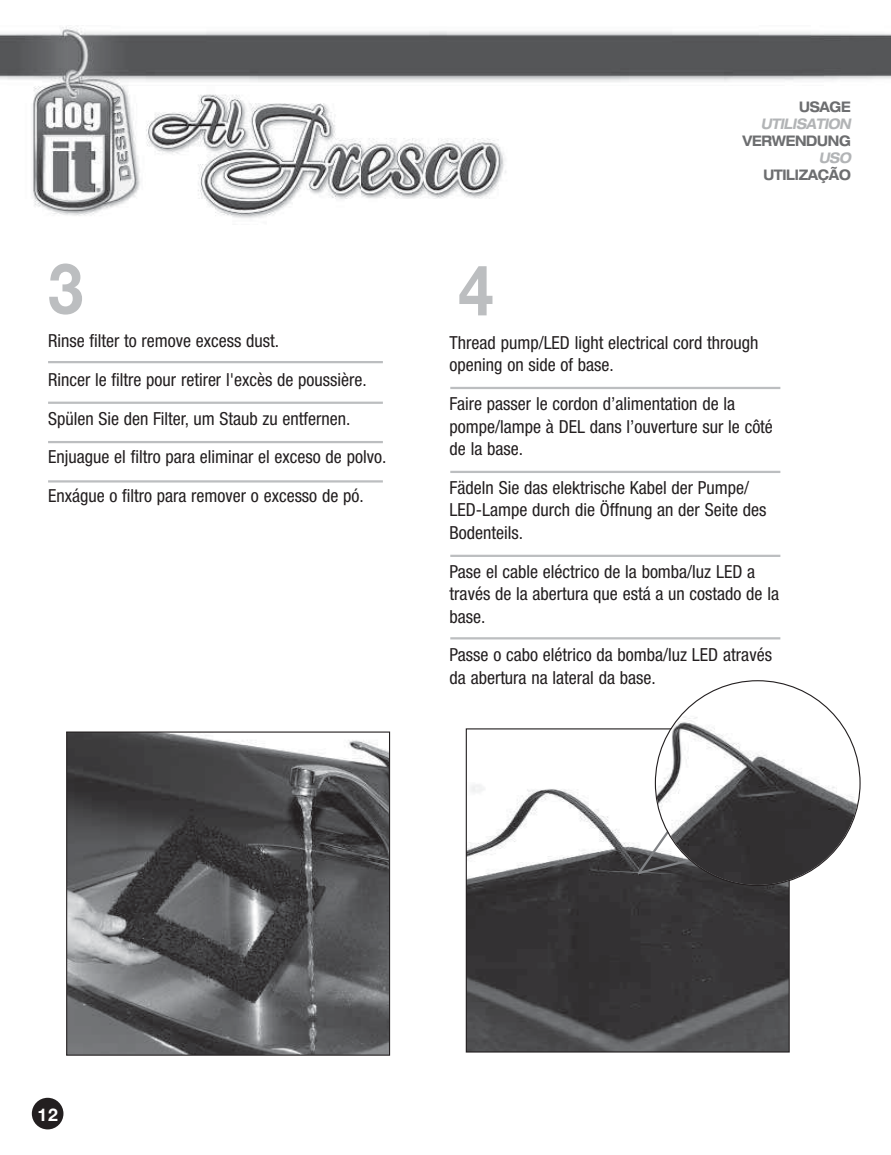
<style>
.page{position:relative;width:891px;height:1155px;background:#fff}
.page>*{position:absolute;margin:0;border:0;box-sizing:border-box;transform-origin:0 0}
.t1{font:700 70.2px "Helvetica Neue";color:#bcbec0;scale:.9 1}
.t2{font:condensed 18px/22.5px "Helvetica Neue";color:#231f20}
.t3{font:700 17.55px "Helvetica Neue";color:#fff}
.t4{font:700 expanded 14.62px "Helvetica Neue";letter-spacing:-.025em;color:#6d6e70;scale:.85 1}
.t5{font:italic 700 expanded 14.62px "Helvetica Neue";letter-spacing:-.025em;color:#b2b4b6;scale:.85 1}
</style>
<div class="page">
<div style="left:32px;top:1097px;width:31px;height:32px;background:#231f20;border-radius:50%"></div>
<img style="left:0;top:26px;width:824px;height:192px">
<img style="left:824px;top:33px;width:67px;height:47px">
<hr style="left:48px;top:361px;width:335px;height:2px;background:#bcbec0">
<hr style="left:450px;top:387px;width:330px;height:2px;background:#bcbec0">
<hr style="left:450px;top:470px;width:330px;height:3px;background:#bcbec0">
<hr style="left:450px;top:554px;width:330px;height:3px;background:#bcbec0">
<hr style="left:450px;top:637px;width:330px;height:2px;background:#bcbec0">
<hr style="left:48px;top:401px;width:335px;height:3px;background:#bcbec0">
<hr style="left:48px;top:441px;width:335px;height:2px;background:#bcbec0">
<hr style="left:48px;top:480px;width:335px;height:2px;background:#bcbec0">
<img style="left:468px;top:763px;width:320px;height:287px">
<img style="left:68px;top:733px;width:320px;height:320px">
<div style="left:66px;top:731px;width:324px;height:324px;border:1px solid #231f20"></div>
<svg style="left:635px;top:810px;width:80px;height:65px"></svg>
<img style="left:656px;top:681px;width:204px;height:203px;border-radius:50%">
<h1 class="t1" style="left:48px;top:263px;width:41px">3</h1>
<p class="t2" style="left:48px;top:323px;width:340px;line-height:38.7px">Rinse filter to remove excess dust.<br>Rincer le filtre pour retirer l'excès de poussière.<br>Spülen Sie den Filter, um Staub zu entfernen.<br>Enjuague el filtro para eliminar el exceso de polvo.<br>Enxágue o filtro para remover o excesso de pó.</p>
<p class="t4" style="left:799px;top:101px;width:62px">USAGE</p>
<p class="t5" style="left:761px;top:118px;width:107px">UTILISATION</p>
<p class="t4" style="left:743px;top:135px;width:129px">VERWENDUNG</p>
<p class="t5" style="left:819px;top:152px;width:39px">USO</p>
<p class="t4" style="left:763px;top:169px;width:104px">UTILIZAÇÃO</p>
<h1 class="t1" style="left:458px;top:265px;width:41px">4</h1>
<p class="t2" style="left:450px;top:333px;width:310px">Thread pump/LED light electrical cord through opening on side of base.</p>
<p class="t2" style="left:450px;top:394px;width:325px">Faire passer le cordon d’alimentation de la pompe/lampe à DEL dans l’ouverture sur le côté de la base.</p>
<p class="t2" style="left:450px;top:477px;width:318px">Fädeln Sie das elektrische Kabel der Pumpe/<br>LED-Lampe durch die Öffnung an der Seite des<br>Bodenteils.</p>
<p class="t2" style="left:450px;top:561px;width:331px">Pase el cable eléctrico de la bomba/luz LED a través de la abertura que está a un costado de la base.</p>
<p class="t2" style="left:450px;top:645px;width:324px">Passe o cabo elétrico da bomba/luz LED através da abertura na lateral da base.</p>
<p class="t3" style="left:37px;top:1107px;width:22px">12</p>
</div>
